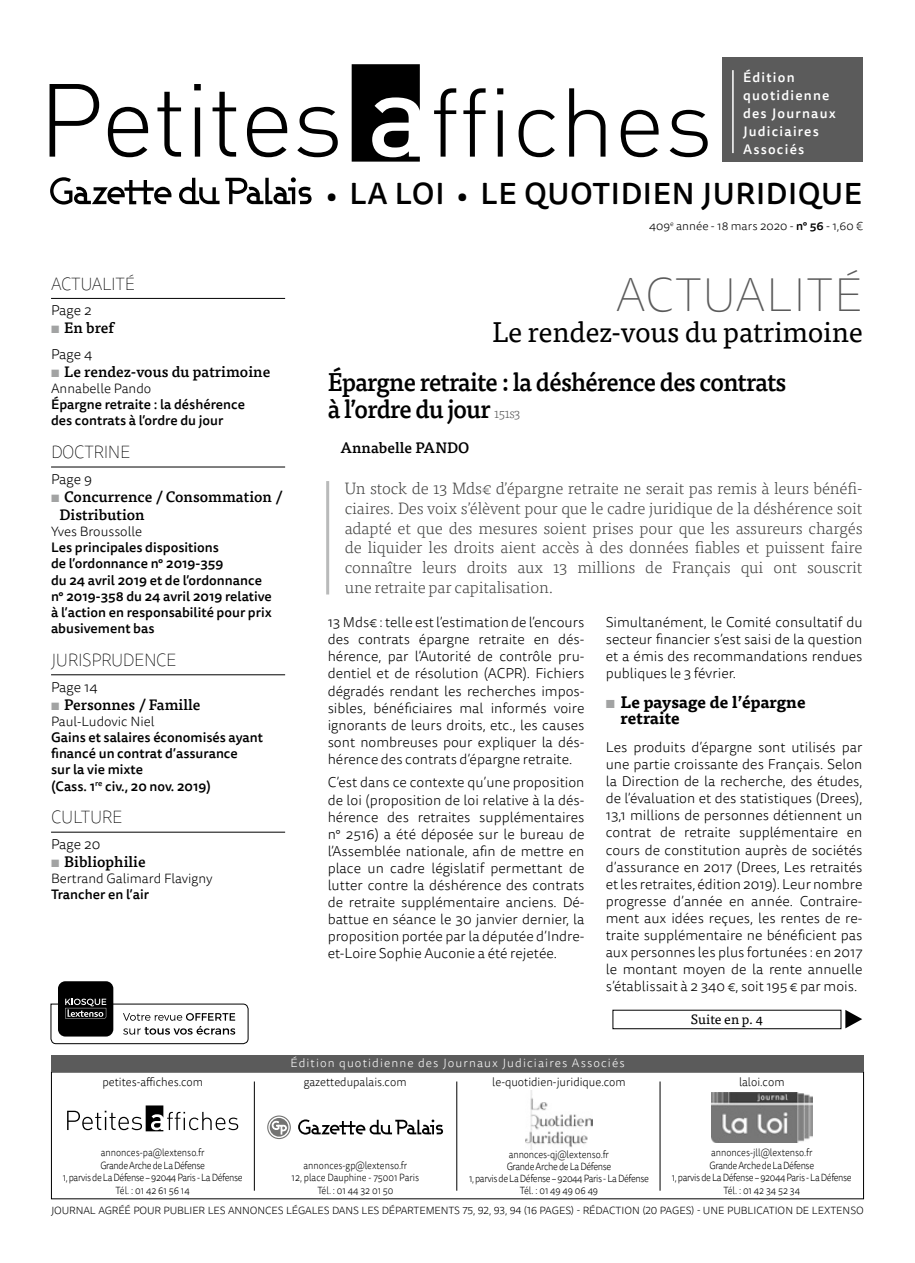
<style>
.page{position:relative;width:915px;height:1263px;background:#fff}
.page>*{position:absolute;margin:0;border:0;box-sizing:border-box;transform-origin:0 0}
.t1{font:100 48px "Tisa Sans OT";letter-spacing:.01em;color:#5b5b5b}
.t2{font:500 30px "Tisa Sans OT";letter-spacing:.02em;color:#000}
.t3{font:28.5px "Tisa OT";letter-spacing:-.01em;color:#000}
.t4{font:500 25.5px/27px "Tisa OT";letter-spacing:-.03em;color:#000;scale:.95 1}
.t5{font:100 18px "Tisa Sans OT";letter-spacing:-.02em;color:#000;scale:.95 1}
.t6{font:300 16.5px/19.8px "Tisa OT";letter-spacing:-.01em;color:#444443;text-align:justify}
.t7{font:700 16.5px/16.5px "Tisa OT";color:#000}
.t8{font:500 15px/18px "Tisa OT";color:#000}
.t9{font:300 14.25px/17.1px "Tisa Sans OT";color:#000;text-align:justify}
.t10{font:500 13.5px/16.2px "Tisa Sans OT";color:#000}
.t11{font:300 13.5px "Tisa Sans OT";color:#000}
.t12{font:500 13.5px/18px "Tisa Sans OT";letter-spacing:.09em;color:#fff}
.t13{font:13.5px "Tisa OT";color:#000}
.t14{font:300 12px "Tisa Sans OT";color:#000;scale:.95 1}
.t15{font:300 12px "Tisa Sans OT";letter-spacing:.09em;color:#fff}
.t16{font:300 12px "Tisa Sans OT";color:#000}
.t17{font:300 10.5px/12.6px "Tisa Sans OT";letter-spacing:-.04em;color:#000;text-align:center;scale:.88 1}
.t18{font:300 10.5px "Tisa Sans OT";letter-spacing:-.01em;color:#000}
.t19{font:300 10.5px/12.6px "Tisa Sans OT";letter-spacing:-.01em;color:#000;text-align:center;scale:.88 1}
.s1{font-weight:700;color:#a2a3a3}
.s2{font-size:27px}
.s3{font-weight:500}
.s4{font-weight:300;font-size:13.5px;color:#5b5b5b}
.s5{color:#a2a3a3}
</style>
<div class="page">
<div style="left:721px;top:58px;width:140px;height:104px;background:#5b5b5b"></div>
<hr style="left:732px;top:70px;width:1px;height:83px;background:#fff">
<svg style="left:50px;top:84px;width:49px;height:73px"></svg>
<svg style="left:108px;top:107px;width:40px;height:50px"></svg>
<svg style="left:157px;top:92px;width:24px;height:65px"></svg>
<svg style="left:194px;top:84px;width:7px;height:73px"></svg>
<svg style="left:212px;top:92px;width:24px;height:65px"></svg>
<svg style="left:247px;top:107px;width:40px;height:50px"></svg>
<svg style="left:297px;top:107px;width:40px;height:50px"></svg>
<svg style="left:351px;top:64px;width:68px;height:98px"></svg>
<svg style="left:434px;top:88px;width:22px;height:69px"></svg>
<svg style="left:463px;top:88px;width:22px;height:69px"></svg>
<svg style="left:497px;top:88px;width:6px;height:69px"></svg>
<svg style="left:518px;top:110px;width:36px;height:47px"></svg>
<svg style="left:569px;top:88px;width:36px;height:69px"></svg>
<svg style="left:620px;top:110px;width:38px;height:47px"></svg>
<svg style="left:669px;top:110px;width:38px;height:47px"></svg>
<svg style="left:50px;top:177px;width:121px;height:28px"></svg>
<svg style="left:179px;top:178px;width:40px;height:26px"></svg>
<svg style="left:225px;top:177px;width:86px;height:27px"></svg>
<img style="left:525px;top:1090px;width:67px;height:60px">
<svg style="left:67px;top:1105px;width:171px;height:26px"></svg>
<img style="left:711px;top:1092px;width:101px;height:50px">
<hr style="left:659px;top:1081px;width:1px;height:110px;background:#000">
<hr style="left:456px;top:1081px;width:1px;height:110px;background:#000">
<hr style="left:254px;top:1081px;width:1px;height:110px;background:#000">
<svg style="left:269px;top:1118px;width:19px;height:18px"></svg>
<svg style="left:298px;top:1119px;width:145px;height:15px"></svg>
<svg style="left:271px;top:1121px;width:16px;height:13px"></svg>
<div style="left:267px;top:1115px;width:24px;height:24px;border:1px solid #747473;border-radius:50%"></div>
<div style="left:51px;top:1055px;width:812px;height:16px;background:#5b5b5b"></div>
<div style="left:58px;top:981px;width:55px;height:55px;background:#000;border-radius:7px"></div>
<svg style="left:50px;top:999px;width:199px;height:45px"></svg>
<div style="left:612px;top:1010px;width:229px;height:19px;border:1px solid #000"></div>
<svg style="left:845px;top:1010px;width:16px;height:18px"></svg>
<hr style="left:51px;top:298px;width:234px;height:1px;background:#000">
<hr style="left:51px;top:467px;width:234px;height:1px;background:#000">
<hr style="left:51px;top:674px;width:234px;height:1px;background:#000">
<hr style="left:51px;top:832px;width:234px;height:1px;background:#000">
<hr style="left:326px;top:481px;width:3px;height:113px;background:#b9baba">
<p class="t5" style="left:51px;top:273px;width:63px">ACTUALITÉ</p>
<p class="t9" style="left:51px;top:303px;width:42px">Page 2</p>
<p class="t8" style="left:51px;top:319px;width:64px"><span class="s1">▪</span> En bref</p>
<p class="t9" style="left:51px;top:346px;width:43px">Page 4</p>
<p class="t8" style="left:51px;top:363px;width:221px"><span class="s1">▪</span> Le rendez-vous du patrimoine</p>
<p class="t11" style="left:51px;top:380px;width:102px">Annabelle Pando</p>
<p class="t10" style="left:51px;top:397px;width:195px">Épargne retraite : la déshérence des contrats à l’ordre du jour</p>
<p class="t5" style="left:51px;top:441px;width:85px">DOCTRI NE</p>
<p class="t9" style="left:51px;top:471px;width:43px">Page 9</p>
<p class="t8" style="left:60px;top:488px;width:224px;text-indent:-9px"><span class="s1">▪</span> Concurrence / Consommation /<br>Distribution</p>
<p class="t11" style="left:51px;top:523px;width:93px">Yves Broussolle</p>
<p class="t10" style="left:51px;top:540px;width:222px">Les principales dispositions<br>de l’ordonnance n° 2019-359<br>du 24 avril 2019 et de l’ordonnance n° 2019-358 du 24 avril 2019 relative à l’action en responsabilité pour prix abusivement bas</p>
<p class="t5" style="left:51px;top:649px;width:133px">JU RISPRU DENCE</p>
<p class="t9" style="left:51px;top:679px;width:48px">Page 14</p>
<p class="t8" style="left:51px;top:695px;width:151px"><span class="s1">▪</span> Personnes / Famille</p>
<p class="t11" style="left:51px;top:713px;width:105px">Paul-Ludovic Niel</p>
<p class="t10" style="left:51px;top:730px;width:213px">Gains et salaires économisés ayant financé un contrat d’assurance<br>sur la vie mixte<br>(Cass. 1<sup>re</sup> civ., 20 nov. 2019)</p>
<p class="t5" style="left:51px;top:807px;width:12px">CULTU</p>
<p class="t5" style="left:102px;top:807px;width:23px">RE</p>
<p class="t9" style="left:51px;top:836px;width:51px">Page 20</p>
<p class="t8" style="left:51px;top:853px;width:96px"><span class="s1">▪</span> Bibliophilie</p>
<p class="t11" style="left:51px;top:870px;width:163px">Bertrand Galimard Flavigny</p>
<p class="t10" style="left:51px;top:887px;width:99px">Trancher en l’air</p>
<p class="t12" style="left:742px;top:69px;width:94px">Édition quotidienne des Journaux<br>Judiciaires<br>Associés</p>
<h2 class="t2" style="left:326px;top:175px;width:537px"><span class="s2">•</span> LA LOI <span class="s2">•</span> LE QUOTIDIEN JURIDIQUE</h2>
<p class="t16" style="left:649px;top:219px;width:215px">409<sup>e</sup> année - 18 mars 2020 - <span class="s3">n° 56</span> - 1,60 €</p>
<h1 class="t1" style="left:615px;top:267px;width:248px">ACTUALITÉ</h1>
<h3 class="t3" style="left:492px;top:315px;width:371px">Le rendez-vous du patrimoine</h3>
<h3 class="t4" style="left:327px;top:369px;width:484px">Épargne retraite : la déshérence des contrats à l’ordre du jour <span class="s4">151s3</span></h3>
<p class="t8" style="left:340px;top:439px;width:130px">Annabelle PANDO</p>
<p class="t6" style="left:344px;top:479px;width:519px">Un stock de 13 Mds€ d’épargne retraite ne serait pas remis à leurs bénéfi&shy;ciaires. Des voix s’élèvent pour que le cadre juridique de la déshérence soit adapté et que des mesures soient prises pour que les assureurs chargés de liquider les droits aient accès à des données fiables et puissent faire connaître leurs droits aux 13 millions de Français qui ont souscrit une retraite par capitalisation.</p>
<p class="t9" style="left:327px;top:614px;width:258px">13 Mds€ : telle est l’estimation de l’encours des contrats épargne retraite en dés&shy;hérence, par l’Autorité de contrôle pru&shy;dentiel et de résolution (ACPR). Fichiers dégradés rendant les recherches impos&shy;sibles, bénéficiaires mal informés voire ignorants de leurs droits, etc., les causes sont nombreuses pour expliquer la dés&shy;hérence des contrats d’épargne retraite.</p>
<p class="t9" style="left:327px;top:775px;width:258px">C’est dans ce contexte qu’une proposition de loi (proposition de loi relative à la dés&shy;hérence des retraites supplémentaires n° 2516) a été déposée sur le bureau de l’Assemblée nationale, afin de mettre en place un cadre législatif permettant de lutter contre la déshérence des contrats de retraite supplémentaire anciens. Dé&shy;battue en séance le 30 janvier dernier, la proposition portée par la députée d’Indre&shy;et-Loire Sophie Auconie a été rejetée.</p>
<p class="t9" style="left:605px;top:614px;width:258px">Simultanément, le Comité consultatif du secteur financier s’est saisi de la question et a émis des recommandations rendues publiques le 3 février.</p>
<p class="t7" style="left:620px;top:694px;width:186px;text-indent:-15px"><span class="s5">▪</span> Le paysage de l’épargne retraite</p>
<p class="t9" style="left:605px;top:739px;width:258px">Les produits d’épargne sont utilisés par une partie croissante des Français. Selon la Direction de la recherche, des études, de l’évaluation et des statistiques (Drees), 13,1 millions de personnes détiennent un contrat de retraite supplémentaire en cours de constitution auprès de sociétés d’assurance en 2017 (Drees, Les retraités et les retraites, édition 2019). Leur nombre progresse d’année en année. Contraire&shy;ment aux idées reçues, les rentes de re&shy;traite supplémentaire ne bénéficient pas aux personnes les plus fortunées : en 2017 le montant moyen de la rente annuelle s’établissait à 2 340 €, soit 195 € par mois.</p>
<p class="t13" style="left:690px;top:1012px;width:73px">Suite en p. 4</p>
<p class="t14" style="left:102px;top:1075px;width:107px">petites-affiches.com</p>
<p class="t15" style="left:290px;top:1055px;width:335px">Édition quotidienne des Journaux Judiciaires Associés</p>
<p class="t14" style="left:303px;top:1075px;width:110px">gazettedupalais.com</p>
<p class="t14" style="left:492px;top:1075px;width:142px">le-quotidien-juridique.com</p>
<p class="t14" style="left:738px;top:1075px;width:49px">laloi.com</p>
<p class="t17" style="left:63px;top:1147px;width:206px">annonces-pa@lextenso.fr<br>Grande Arche de La Défense<br>1, parvis de La Défense – 92044 Paris - La Défense<br>Tél. : 01 42 61 56 14</p>
<p class="t19" style="left:291px;top:1159px;width:146px">annonces-gp@lextenso.fr<br>12, place Dauphine - 75001 Paris<br>Tél. : 01 44 32 01 50</p>
<p class="t17" style="left:469px;top:1149px;width:206px;line-height:12px">annonces-qj@lextenso.fr<br>Grande Arche de La Défense<br>1, parvis de La Défense – 92044 Paris - La Défense<br>Tél. : 01 49 49 06 49</p>
<p class="t17" style="left:671px;top:1147px;width:206px">annonces-jll@lextenso.fr<br>Grande Arche de La Défense<br>1, parvis de La Défense – 92044 Paris - La Défense<br>Tél. : 01 42 34 52 34</p>
<p class="t18" style="left:51px;top:1204px;width:814px">JOURNAL AGRÉÉ POUR PUBLIER LES ANNONCES LÉGALES DANS LES DÉPARTEMENTS 75, 92, 93, 94 (16 PAGES) - RÉDACTION (20 PAGES) - UNE PUBLICATION DE LEXTENSO</p>
</div>
